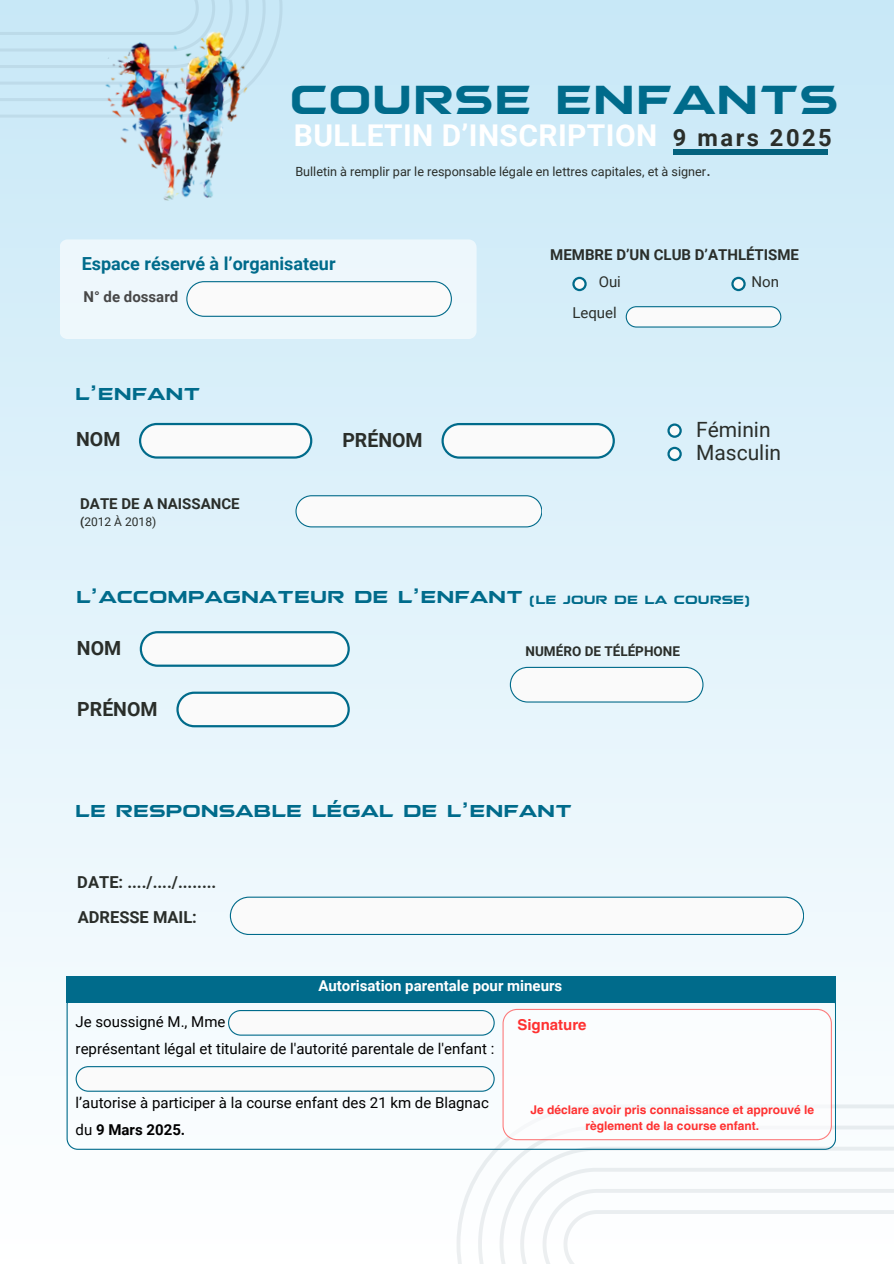
<style>
.page{position:relative;width:894px;height:1264px;background:#fff}
.page>*{position:absolute;margin:0;border:0;box-sizing:border-box;transform-origin:0 0}
.t1{font:700 45.75px "Qaranta";letter-spacing:.015em;color:#006b8b}
.t2{font:700 30px "Roboto";letter-spacing:.015em;color:#fff}
.t3{font:700 23.7px "Roboto";letter-spacing:.105em;color:#2a2e2a}
.t4{font:21px "Roboto";color:#2a2e2a}
.t5{font:700 19.5px "Qaranta";color:#006b8b}
.t6{font:700 19.5px "Roboto";color:#2a2e2a}
.t7{font:700 18px "Roboto";color:#006b8b}
.t8{font:700 16.5px "Roboto";color:#2a2e2a}
.t9{font:15px/27px "Roboto";color:#000}
.t10{font:700 15px "Roboto";color:#2a2e2a}
.t11{font:700 15px "Roboto";color:#fff}
.t12{font:15px "Roboto";color:#2a2e2a}
.t13{font:700 15px "Roboto";color:#474747}
.t14{font:700 15px "Helvetica LT Pro";color:#ff3131}
.t15{font:700 13.5px "Qaranta";color:#006b8b}
.t16{font:700 13.5px "Roboto";color:#2a2e2a}
.t17{font:12.6px "Roboto";color:#2a2e2a}
.t18{font:700 12px/16px "Helvetica LT Pro";color:#ff3131;text-align:center}
.t19{font:12px "Roboto";color:#2a2e2a}
.s1{font-weight:700}
</style>
<div class="page">
<div style="left:0;top:0;width:893px;height:1263px;background:linear-gradient(to bottom,#c8e8f7,#fefefe)"></div>
<div style="left:672px;top:149px;width:155px;height:6px;background:#04627e"></div>
<svg style="left:0;top:0;width:282px;height:117px;background:#c7e6f5"></svg>
<img style="left:89px;top:22px;width:184px;height:184px;border-radius:50%">
<svg style="left:456px;top:1104px;width:437px;height:159px"></svg>
<svg style="left:59px;top:239px;width:417px;height:100px"></svg>
<svg style="left:295px;top:495px;width:247px;height:32px"></svg>
<svg style="left:139px;top:423px;width:173px;height:35px"></svg>
<svg style="left:667px;top:447px;width:14px;height:14px"></svg>
<svg style="left:667px;top:423px;width:14px;height:15px"></svg>
<svg style="left:441px;top:423px;width:173px;height:36px"></svg>
<svg style="left:731px;top:277px;width:14px;height:14px"></svg>
<svg style="left:572px;top:277px;width:14px;height:14px"></svg>
<svg style="left:625px;top:306px;width:156px;height:21px"></svg>
<svg style="left:509px;top:667px;width:194px;height:35px"></svg>
<svg style="left:140px;top:631px;width:210px;height:36px"></svg>
<svg style="left:176px;top:691px;width:174px;height:36px"></svg>
<svg style="left:67px;top:1003px;width:768px;height:146px"></svg>
<div style="left:67px;top:976px;width:769px;height:27px;background:#006b8b"></div>
<svg style="left:502px;top:1008px;width:329px;height:132px"></svg>
<svg style="left:228px;top:1010px;width:266px;height:25px"></svg>
<svg style="left:76px;top:1066px;width:418px;height:25px"></svg>
<svg style="left:230px;top:896px;width:574px;height:39px"></svg>
<h4 class="t1" style="left:290px;top:68px;width:550px">COURSE ENFANTS</h4>
<p class="t2" style="left:294px;top:118px;width:365px">BULLETIN D’INSCRIPTION</p>
<p class="t3" style="left:672px;top:124px;width:160px">9 mars 2025</p>
<h4 class="t17" style="left:295px;top:164px;width:416px">Bulletin à remplir par le responsable légale en lettres capitales, et à signer<span class="s1">.</span></h4>
<p class="t7" style="left:82px;top:253px;width:255px">Espace réservé à l’organisateur</p>
<p class="t13" style="left:83px;top:288px;width:96px">N° de dossard</p>
<p class="t5" style="left:75px;top:380px;width:127px">L’ENFANT</p>
<h6 class="t6" style="left:76px;top:428px;width:46px">NOM</h6>
<p class="t10" style="left:80px;top:495px;width:161px">DATE DE A NAISSANCE</p>
<p class="t19" style="left:80px;top:514px;width:77px"><span class="s1">(</span>2012 À 2018)</p>
<p class="t6" style="left:342px;top:429px;width:82px">PRÉNOM</p>
<p class="t10" style="left:550px;top:246px;width:250px">MEMBRE D’UN CLUB D’ATHLÉTISME</p>
<p class="t12" style="left:598px;top:273px;width:24px">Oui</p>
<h5 class="t12" style="left:751px;top:273px;width:29px">Non</h5>
<h1 class="t12" style="left:572px;top:304px;width:46px">Lequel</h1>
<p class="t4" style="left:696px;top:417px;width:76px">Féminin</p>
<h6 class="t4" style="left:696px;top:440px;width:86px">Masculin</h6>
<p class="t5" style="left:76px;top:583px;width:448px">L’ACCOMPAGNATEUR DE L’ENFANT</p>
<h5 class="t15" style="left:528px;top:590px;width:225px">(LE JOUR DE LA COURSE)</h5>
<h4 class="t6" style="left:77px;top:636px;width:46px">NOM</h4>
<h4 class="t16" style="left:525px;top:643px;width:156px">NUMÉRO DE TÉLÉPHONE</h4>
<h2 class="t6" style="left:77px;top:697px;width:82px">PRÉNOM</h2>
<p class="t5" style="left:75px;top:797px;width:498px">LE RESPONSABLE LÉGAL DE L’ENFANT</p>
<h5 class="t8" style="left:77px;top:872px;width:140px">DATE: ..../..../........</h5>
<p class="t8" style="left:78px;top:908px;width:121px">ADRESSE MAIL:</p>
<p class="t11" style="left:318px;top:977px;width:245px">Autorisation parentale pour mineurs</p>
<h3 class="t9" style="left:76px;top:1007px;width:151px">Je soussigné M., Mme</h3>
<p class="t9" style="left:76px;top:1034px;width:420px">représentant légal et titulaire de l'autorité parentale de l'enfant :</p>
<p class="t9" style="left:76px;top:1088px;width:415px">l’autorise à participer à la course enfant des 21 km de Blagnac du <span class="s1">9 Mars 2025.</span></p>
<p class="t14" style="left:517px;top:1019px;width:71px">Signature</p>
<p class="t18" style="left:530px;top:1102px;width:285px">Je déclare avoir pris connaissance et approuvé le règlement de la course enfant.</p>
</div>
